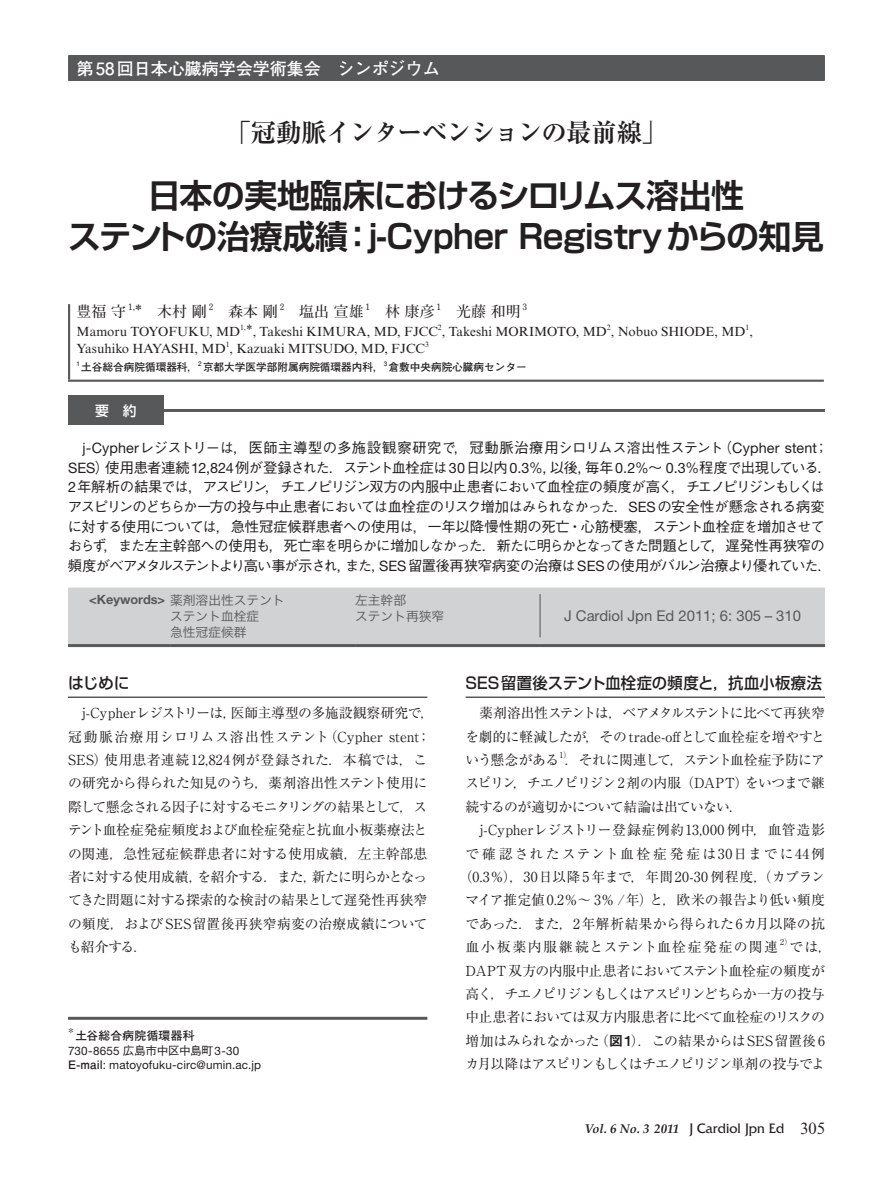
<style>
.page{position:relative;width:893px;height:1191px;background:#fff}
.page>*{position:absolute;margin:0;border:0;box-sizing:border-box;transform-origin:0 0}
.t1{font:700 33px/41.4px "Shin Go Pro De";letter-spacing:-.02em;color:#231f20;text-align:center}
.t2{font:700 25.5px "Ryumin Pro";letter-spacing:-.04em;color:#231f20}
.t3{font:700 16.95px "Futo Go B101 Pro";color:#fff}
.t4{font:500 15.9px "Shin Go Pro";letter-spacing:.005em;color:#231f20;scale:.96 1}
.t5{font:500 15.9px "Shin Go Pro";letter-spacing:.005em;color:#231f20}
.t6{font:700 14.85px "Futo Min A101 Pro";color:#231f20}
.t7{font:14.85px "Helvetica Neue LT Std";color:#57585a}
.t8{font:500 14.4px/19.6px "Gothic BBB Pro";letter-spacing:-.05em;color:#231f20}
.t9{font:13.8px/23.4px "Ryumin Pro";letter-spacing:-.015em;color:#231f20}
.t10{font:13.8px/23.4px "Ryumin Pro";letter-spacing:-.05em;color:#231f20}
.t11{font:13.8px "Ryumin Pro";letter-spacing:.035em;color:#231f20}
.t12{font:13.8px "Ryumin Pro";letter-spacing:.02em;color:#231f20}
.t13{font:13.8px "Ryumin Pro";letter-spacing:.005em;color:#231f20}
.t14{font:13.8px "Ryumin Pro";letter-spacing:.125em;color:#231f20}
.t15{font:13.8px "Ryumin Pro";letter-spacing:.105em;color:#231f20}
.t16{font:500 13.8px "Shin Go Pro";color:#fff}
.t17{font:13.35px "Times New Roman MT Std";color:#231f20}
.t18{font:italic 700 12.75px "Palatino LT Std";color:#231f20}
.t19{font:12.75px/15.9px "Hira Kaku Pro W3";color:#57585a}
.t20{font:700 12.75px "Helvetica Neue LT Std";color:#57585a}
.t21{font:11.7px/14.9px "Helvetica Neue LT Std";letter-spacing:.015em;color:#231f20}
.t22{font:700 11.7px "Futo Go B101 Pro";letter-spacing:.03em;color:#231f20}
.t23{font:700 10.65px "Futo Go B101 Pro";color:#231f20}
.t24{font:700 8.7px "Futo Min A101 Pro";color:#231f20}
.t25{font:8.1px "Ryumin Pro";color:#231f20}
.t26{font:7.8px "Times New Roman MT Std";color:#231f20}
.t27{font:700 6.15px "Futo Go B101 Pro";color:#231f20}
.s1{font-family:"Helvetica Neue LT Std";font-weight:400}
.s2{font-family:"Hira Kaku Pro W3";font-weight:400}
.s3{font-family:"Gothic BBB Pro";font-weight:500}
.s4{font-family:"Futo Go B101 Pro";font-weight:700}
.s5{font-family:"Midashi Go Pro MB31"}
.s6{font-family:"Friz Quadrata Std";font-weight:400;font-style:normal;font-size:14.4px}
.s7{font-family:"Times New Roman MT Std";font-weight:400;font-style:normal;font-size:16.5px}
</style>
<div class="page">
<hr style="left:68px;top:696px;width:359px;height:2px;background:#57585a">
<hr style="left:466px;top:696px;width:359px;height:2px;background:#57585a">
<hr style="left:68px;top:1016px;width:359px;height:3px;background:#57585a">
<div style="left:69px;top:55px;width:755px;height:26px;background:#57585a"></div>
<hr style="left:68px;top:55px;width:2px;height:26px;background:#57585a">
<hr style="left:823px;top:55px;width:2px;height:26px;background:#57585a">
<hr style="left:68px;top:304px;width:2px;height:75px;background:#57585a">
<hr style="left:68px;top:379px;width:756px;height:3px;background:#57585a">
<div style="left:68px;top:395px;width:96px;height:30px;background:#57585a"></div>
<hr style="left:164px;top:409px;width:661px;height:3px;background:#57585a">
<div style="left:68px;top:587px;width:757px;height:57px;background:#d1d2d4"></div>
<hr style="left:68px;top:644px;width:102px;height:3px;background:#57585a">
<hr style="left:170px;top:644px;width:185px;height:3px;background:#57585a">
<hr style="left:355px;top:644px;width:185px;height:3px;background:#57585a">
<hr style="left:540px;top:644px;width:285px;height:3px;background:#57585a">
<hr style="left:539px;top:594px;width:2px;height:43px;background:#57585a">
<p class="t3" style="left:77px;top:55px;width:365px">第 58回日本心臓病学会学術集会　シンポジウム</p>
<h2 class="t2" style="left:226px;top:112px;width:443px">「冠動脈インターベンションの最前線」</h2>
<h1 class="t1" style="left:68px;top:170px;width:757px">日本の実地臨床におけるシロリムス溶出性<br>ステントの治療成績：j-Cypher Registryからの知見</h1>
<p class="t6" style="left:77px;top:300px;width:446px">豊福 守 <sup>1,</sup><sup>*</sup>　木村 剛　森本 剛　塩出 宣雄　林 康彦　光藤 和明</p>
<p class="t24" style="left:209px;top:300px;width:6px">2</p>
<p class="t24" style="left:280px;top:300px;width:6px">2</p>
<p class="t24" style="left:366px;top:300px;width:6px">1</p>
<p class="t24" style="left:437px;top:300px;width:6px">1</p>
<p class="t24" style="left:522px;top:300px;width:6px">3</p>
<p class="t17" style="left:77px;top:324px;width:678px">Mamoru TOYOFUKU, MD<sup>1,</sup>*, Takeshi KIMURA, MD, FJCC , Takeshi MORIMOTO, MD , Nobuo SHIODE, MD ,</p>
<p class="t26" style="left:438px;top:323px;width:5px">2</p>
<p class="t26" style="left:607px;top:323px;width:5px">2</p>
<p class="t26" style="left:745px;top:323px;width:5px">1</p>
<p class="t26" style="left:226px;top:340px;width:5px">1</p>
<p class="t26" style="left:425px;top:340px;width:5px">3</p>
<p class="t17" style="left:77px;top:341px;width:350px">Yasuhiko HAYASHI, MD , Kazuaki MITSUDO, MD, FJCC</p>
<p class="t27" style="left:198px;top:358px;width:5px">2</p>
<p class="t27" style="left:384px;top:358px;width:5px">3</p>
<p class="t27" style="left:77px;top:358px;width:5px">1</p>
<p class="t23" style="left:81px;top:358px;width:447px">土谷総合病院循環器科，京都大学医学部附属病院循環器内科，倉敷中央病院心臓病センター</p>
<p class="t16" style="left:95px;top:399px;width:43px">要　約</p>
<p class="t8" style="left:68px;top:436px;width:766px;text-indent:14px"><span class="s1">j-Cypher</span>レジストリーは，医師主導型の多施設観察研究で，冠動脈治療用シロリムス溶出性ステント（<span class="s1">Cypher stent</span>；<span class="s1">SES</span>）使用患者連続<span class="s1">12,824</span>例が登録された．ステント血栓症は<span class="s1">30</span>日以内 <span class="s1">0.3</span>％，以後，毎年<span class="s1">0.2</span>％～ <span class="s1">0.3</span>％程度で出現している．<span class="s1">2</span> 年解析の結果では，アスピリン，チエノピリジン双方の内服中止患者において血栓症の頻度が高く，チエノピリジンもしくはアスピリンのどちらか一方の投与中止患者においては血栓症のリスク増加はみられなかった．<span class="s1">SES</span>の安全性が懸念される病変に対する使用については，急性冠症候群患者への使用は，一年以降慢性期の死亡・心筋梗塞，ステント血栓症を増加させておらず，また左主幹部への使用も，死亡率を明らかに増加しなかった．新たに明らかとなってきた問題として，遅発性再狭窄の頻度がベアメタルステントより高い事が示され，また，<span class="s1">SES</span>留置後再狭窄病変の治療は<span class="s1">SES</span>の使用がバルン治療より優れていた．</p>
<p class="t7" style="left:564px;top:606px;width:238px">J Cardiol Jpn Ed 2011; 6: 305 – 310</p>
<p class="t19" style="left:355px;top:591px;width:91px">左主幹部<br>ステント再狭窄</p>
<p class="t20" style="left:89px;top:591px;width:197px">&lt;Keywords&gt; <span class="s2">薬剤溶出性ステント</span></p>
<p class="t19" style="left:170px;top:607px;width:91px">ステント血栓症急性冠症候群</p>
<p class="t5" style="left:68px;top:670px;width:63px">はじめに</p>
<p class="t9" style="left:68px;top:700px;width:368px;text-indent:14px">j-Cypherレジストリーは，医師主導型の多施設観察研究で，冠動脈治療用シロリムス溶出性ステント（Cypher stent；<br>SES）使用患者連続12,824例が登録された．本稿では，この研究から得られた知見のうち，薬剤溶出性ステント使用に際して懸念される因子に対するモニタリングの結果として，ステント血栓症発症頻度および血栓症発症と抗血小板薬療法との関連，急性冠症候群患者に対する使用成績，左主幹部患者に対する使用成績，を紹介する．また，新たに明らかとなってきた問題に対する探索的な検討の結果として遅発性再狭窄の頻度，およびSES留置後再狭窄病変の治療成績についても紹介する．</p>
<p class="t22" style="left:68px;top:1025px;width:128px"><sup>*</sup>土谷総合病院循環器科</p>
<p class="t21" style="left:68px;top:1042px;width:195px">730-8655 <span class="s3">広島市中区中島町</span>3-30<br><span class="s4">E-mail</span>: matoyofuku-circ@umin.ac.jp</p>
<p class="t4" style="left:466px;top:670px;width:373px">SES留置後ステント血栓症の頻度と，抗血小板療法</p>
<p class="t9" style="left:466px;top:700px;width:361px;text-align:justify;text-indent:14px">薬剤溶出性ステントは，ベアメタルステントに比べて再狭窄を劇的に軽減したが，そのtrade-offとして血栓症を増やすという懸念がある．それに関連して，ステント血栓症予防にア</p>
<p class="t25" style="left:559px;top:749px;width:13px">1）</p>
<p class="t10" style="left:466px;top:770px;width:361px">スピリン，チエノピリジン 2剤の内服（DAPT）をいつまで継続するのが適切かについて結論は出ていない．</p>
<p class="t12" style="left:479px;top:819px;width:347px">j-Cypherレジストリー登録症例約13,000例中，血管造影</p>
<p class="t14" style="left:466px;top:842px;width:361px">で確認されたステント血栓症発症は30日までに44例</p>
<p class="t11" style="left:459px;top:866px;width:368px">（0.3％），30日以降5年まで，年間20-30例程度，（カプラン</p>
<p class="t9" style="left:466px;top:887px;width:361px">マイア推定値0.2％～ 3％ /年）と，欧米の報告より低い頻度</p>
<p class="t13" style="left:466px;top:912px;width:361px">であった．また，2年解析結果から得られた6カ月以降の抗</p>
<p class="t15" style="left:466px;top:936px;width:314px">血小板薬内服継続とステント血栓症発症の関連</p>
<p class="t25" style="left:780px;top:936px;width:13px">2）</p>
<p class="t10" style="left:466px;top:934px;width:368px;text-indent:324px">では，<br>DAPT 双方の内服中止患者においてステント血栓症の頻度が高く，チエノピリジンもしくはアスピリンどちらか一方の投与中止患者においては双方内服患者に比べて血栓症のリスクの増加はみられなかった（<span class="s5">図 1</span>）．この結果からはSES留置後6カ月以降はアスピリンもしくはチエノピリジン単剤の投与でよ</p>
<p class="t18" style="left:585px;top:1121px;width:242px">Vol. 6 No. 3 2011 <span class="s6">J Cardiol Jpn Ed</span> <span class="s7">305</span></p>
</div>
